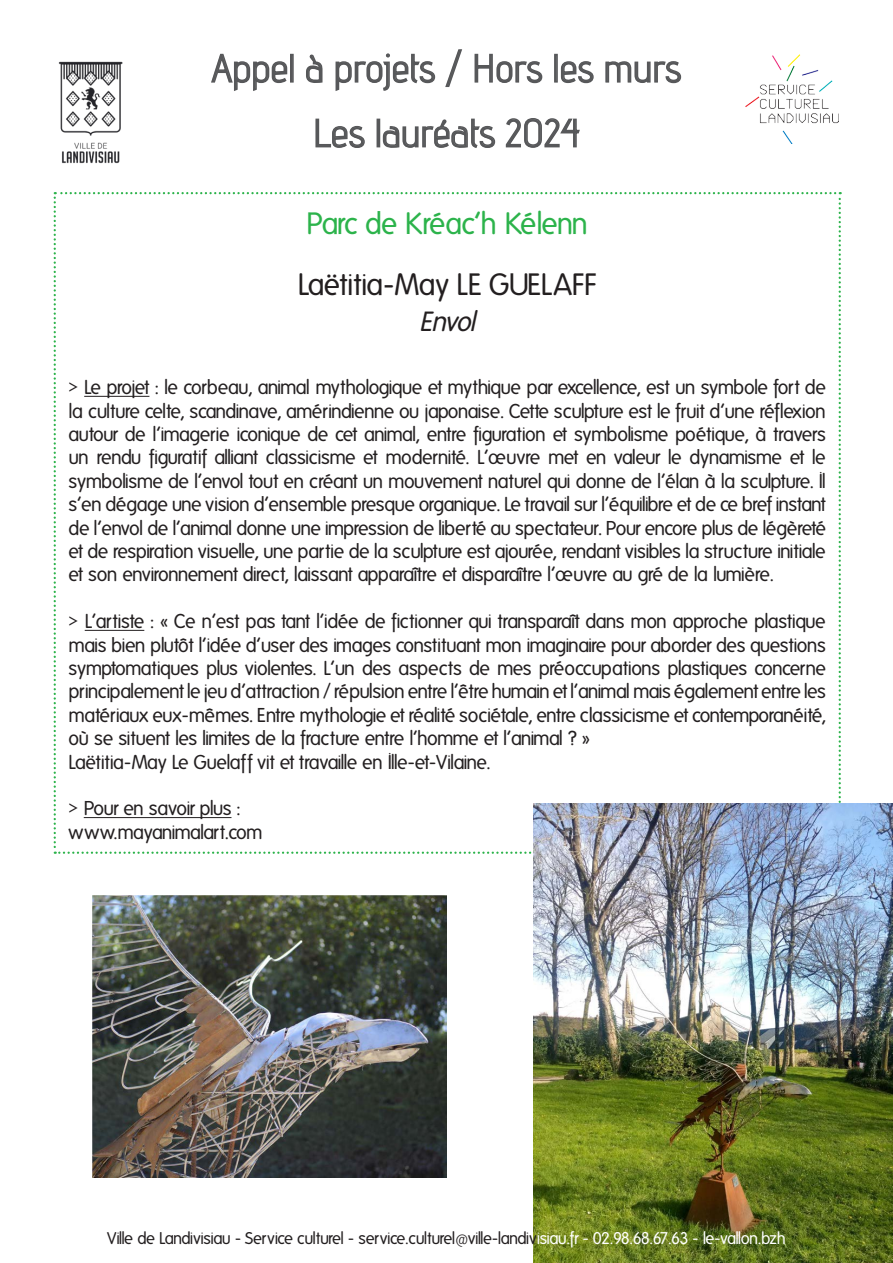
<style>
.page{position:relative;width:893px;height:1263px;background:#fff}
.page>*{position:absolute;margin:0;border:0;box-sizing:border-box;transform-origin:0 0}
.t1{font:39px "advent";color:#57585a}
.t2{font:30px "Folks";color:#231f20}
.t3{font:30px "Folks";letter-spacing:-.035em;color:#2cb34b}
.t4{font:italic 27px "Folks";color:#231f20}
.t5{font:19.5px/23.4px "Folks";letter-spacing:-.035em;color:#231f20;text-align:justify}
.t6{font:16.5px "Folks";letter-spacing:-.035em;color:#231f20}
.s1{color:#fff}
</style>
<div class="page">
<svg style="left:54px;top:192px;width:787px;height:662px"></svg>
<img style="left:534px;top:803px;width:359px;height:460px">
<svg style="left:211px;top:53px;width:77px;height:38px"></svg>
<div style="left:290px;top:54px;width:4px;height:29px;border:2px solid #57585a"></div>
<svg style="left:306px;top:55px;width:17px;height:28px"></svg>
<svg style="left:335px;top:53px;width:101px;height:38px"></svg>
<svg style="left:445px;top:49px;width:18px;height:38px"></svg>
<svg style="left:474px;top:53px;width:69px;height:31px"></svg>
<div style="left:554px;top:54px;width:4px;height:29px;border:2px solid #57585a"></div>
<svg style="left:560px;top:61px;width:34px;height:23px"></svg>
<svg style="left:605px;top:61px;width:77px;height:23px"></svg>
<svg style="left:315px;top:118px;width:50px;height:30px"></svg>
<div style="left:377px;top:119px;width:3px;height:28px;border:2px solid #57585a"></div>
<svg style="left:382px;top:118px;width:114px;height:30px"></svg>
<svg style="left:505px;top:118px;width:75px;height:30px"></svg>
<img style="left:58px;top:61px;width:65px;height:103px">
<img style="left:745px;top:54px;width:94px;height:89px">
<img style="left:92px;top:896px;width:354px;height:282px">
<p class="t1" style="left:212px;top:44px;width:471px">Appel à projets / Hors les murs</p>
<p class="t1" style="left:313px;top:109px;width:268px">Les lauréats 2024</p>
<p class="t3" style="left:307px;top:207px;width:283px">Parc de Kréac’h Kélenn</p>
<p class="t2" style="left:298px;top:268px;width:300px">Laëtitia-May LE GUELAFF</p>
<p class="t4" style="left:419px;top:307px;width:64px">Envol</p>
<p class="t5" style="left:69px;top:376px;width:759px">&gt; Le projet : le corbeau, animal mythologique et mythique par excellence, est un symbole fort de la culture celte, scandinave, amérindienne ou japonaise. Cette sculpture est le fruit d’une réflexion autour de l’imagerie iconique de cet animal, entre figuration et symbolisme poétique, à travers un rendu figuratif alliant classicisme et modernité. L’œuvre met en valeur le dynamisme et le symbolisme de l’envol tout en créant un mouvement naturel qui donne de l’élan à la sculpture. Il s’en dégage une vision d’ensemble presque organique. Le travail sur l’équilibre et de ce bref instant de l’envol de l’animal donne une impression de liberté au spectateur. Pour encore plus de légèreté et de respiration visuelle, une partie de la sculpture est ajourée, rendant visibles la structure initiale et son environnement direct, laissant apparaître et disparaître l’œuvre au gré de la lumière.</p>
<p class="t5" style="left:69px;top:610px;width:759px">&gt; L’artiste : « Ce n’est pas tant l’idée de fictionner qui transparaît dans mon approche plastique mais bien plutôt l’idée d’user des images constituant mon imaginaire pour aborder des questions symptomatiques plus violentes. L’un des aspects de mes préoccupations plastiques concerne principalement le jeu d’attraction / répulsion entre l’être humain et l’animal mais également entre les matériaux eux-mêmes. Entre mythologie et réalité sociétale, entre classicisme et contemporanéité, où se situent les limites de la fracture entre l’homme et l’animal ? »</p>
<p class="t5" style="left:69px;top:750px;width:423px">Laëtitia-May Le Guelaff vit et travaille en Ille-et-Vilaine.</p>
<p class="t5" style="left:69px;top:797px;width:173px">&gt; Pour en savoir plus :</p>
<p class="t5" style="left:69px;top:821px;width:196px">www.mayanimalart.com</p>
<p class="t6" style="left:107px;top:1229px;width:680px">Ville de Landivisiau - Service culturel - service.culturel@ville-landiv<span class="s1">isiau.fr - 02.98.68.67.63 - le-vallon.bzh</span></p>
</div>
